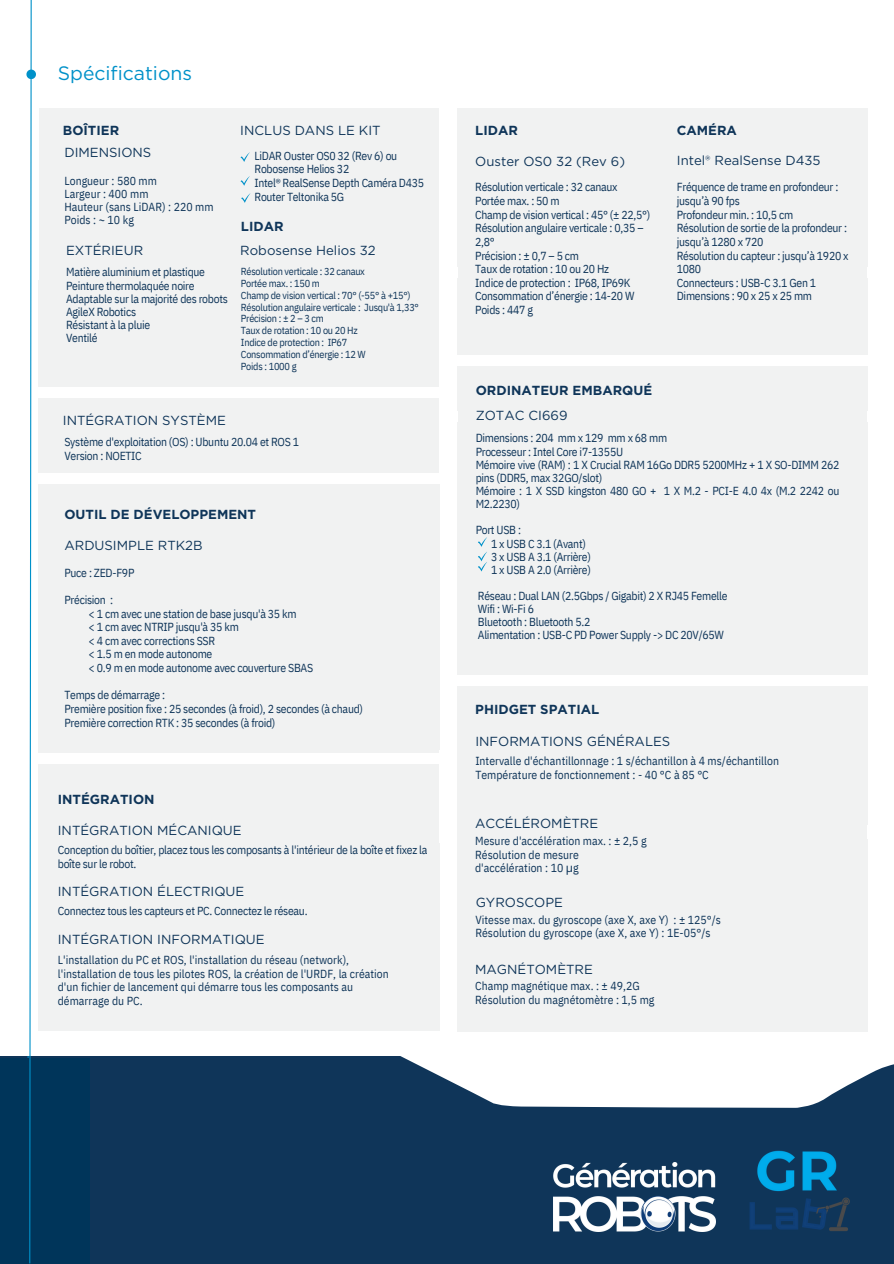
<style>
.page{position:relative;width:894px;height:1264px;background:#fff}
.page>*{position:absolute;margin:0;border:0;box-sizing:border-box;transform-origin:0 0}
.t1{font:19.35px "Gotham";color:#0091c9}
.t2{font:13.2px "Gotham";color:#0f3559}
.t3{font:700 13.2px "Gotham";color:#0f3559}
.t4{font:11.7px/13.6px "IBM Plex Sans Cond";letter-spacing:-.025em;color:#0f3559}
.t5{font:11.7px/13.6px "IBM Plex Sans Cond";color:#0f3559}
.t6{font:10.2px "IBM Plex Sans Cond";letter-spacing:-.025em;color:#0f3559}
.s1{font-family:"Noto Sans"}
</style>
<div class="page">
<div style="left:0;top:1056px;width:893px;height:207px;background:#0f3559"></div>
<svg style="left:38px;top:956px;width:855px;height:151px;fill:#fff"></svg>
<div style="left:457px;top:839px;width:410px;height:192px;background:#f1f2f2"></div>
<div style="left:28px;top:108px;width:410px;height:467px;background:#f1f2f2"></div>
<div style="left:457px;top:108px;width:410px;height:159px;background:#f1f2f2"></div>
<div style="left:29px;top:736px;width:409px;height:117px;background:#f1f2f2"></div>
<div style="left:29px;top:484px;width:411px;height:265px;background:#f1f2f2"></div>
<img style="left:553px;top:1162px;width:162px;height:69px">
<img style="left:749px;top:1150px;width:101px;height:81px">
<svg style="left:240px;top:152px;width:10px;height:10px"></svg>
<svg style="left:241px;top:193px;width:10px;height:10px"></svg>
<svg style="left:240px;top:176px;width:10px;height:9px"></svg>
<div style="left:29px;top:387px;width:413px;height:11px;background:#fff"></div>
<div style="left:29px;top:752px;width:413px;height:11px;background:#fff"></div>
<div style="left:30px;top:843px;width:410px;height:187px;background:#f1f2f2"></div>
<div style="left:2px;top:266px;width:36px;height:790px;background:#fff"></div>
<div style="left:29px;top:473px;width:413px;height:11px;background:#fff"></div>
<div style="left:19px;top:0;width:19px;height:280px;background:#fff"></div>
<div style="left:0;top:1057px;width:89px;height:206px;background:#00355a"></div>
<svg style="left:26px;top:0;width:9px;height:1263px"></svg>
<div style="left:457px;top:430px;width:409px;height:557px;background:#f1f2f2"></div>
<div style="left:457px;top:111px;width:408px;height:317px;background:#f1f2f2"></div>
<div style="left:455px;top:675px;width:413px;height:10px;background:#fff"></div>
<div style="left:454px;top:355px;width:413px;height:11px;background:#fff"></div>
<svg style="left:478px;top:537px;width:9px;height:34px"></svg>
<h5 class="t1" style="left:58px;top:61px;width:136px">Spécifications</h5>
<p class="t3" style="left:63px;top:122px;width:58px">BOÎTIER</p>
<h2 class="t2" style="left:64px;top:144px;width:88px">DIMENSIONS</h2>
<p class="t5" style="left:64px;top:174px;width:151px;line-height:13.2px">Longueur : 580 mm<br>Largeur : 400 mm<br>Hauteur (sans LiDAR) : 220 mm<br>Poids : ~ 10 kg</p>
<h4 class="t2" style="left:66px;top:242px;width:79px">EXTÉRIEUR</h4>
<h2 class="t4" style="left:66px;top:265px;width:163px;line-height:13.2px">Matière aluminium et plastique<br>Peinture thermolaquée noire<br>Adaptable sur la majorité des robots<br>AgileX Robotics<br>Résistant à la pluie<br>Ventilé</h2>
<h3 class="t2" style="left:240px;top:122px;width:142px">INCLUS DANS LE KIT</h3>
<h3 class="t4" style="left:254px;top:149px;width:171px">LiDAR Ouster OS0 32 (Rev 6) ou<br>Robosense Helios 32<br>Intel® RealSense Depth Caméra D435<br>Router Teltonika 5G</h3>
<h5 class="t3" style="left:241px;top:218px;width:44px">LIDAR</h5>
<h3 class="t2" style="left:240px;top:242px;width:137px">Robosense Helios 32</h3>
<h5 class="t6" style="left:241px;top:264px;width:125px">Résolution verticale : 32 canaux</h5>
<h2 class="t6" style="left:241px;top:276px;width:80px">Portée max. : 150 m</h2>
<h3 class="t6" style="left:241px;top:288px;width:171px">Champ de vision vertical : 70° (-55° à +15°)</h3>
<h5 class="t6" style="left:241px;top:300px;width:179px">Résolution angulaire verticale : Jusqu'à 1,33°</h5>
<h5 class="t6" style="left:241px;top:312px;width:84px">Précision : ± 2 – 3 cm</h5>
<h5 class="t6" style="left:241px;top:324px;width:118px">Taux de rotation : 10 ou 20 Hz</h5>
<h2 class="t6" style="left:241px;top:336px;width:108px">Indice de protection : IP67</h2>
<h3 class="t6" style="left:241px;top:347px;width:126px">Consommation d’énergie : 12 W</h3>
<h5 class="t6" style="left:241px;top:359px;width:57px">Poids : 1000 g</h5>
<h5 class="t2" style="left:63px;top:412px;width:164px">INTÉGRATION SYSTÈME</h5>
<p class="t4" style="left:64px;top:435px;width:236px">Système d'exploitation (OS) : Ubuntu 20.04 et ROS 1<br>Version : NOETIC</p>
<h2 class="t3" style="left:64px;top:506px;width:193px">OUTIL DE DÉVELOPPEMENT</h2>
<h3 class="t2" style="left:64px;top:537px;width:140px">ARDUSIMPLE RTK2B</h3>
<h1 class="t4" style="left:64px;top:565px;width:71px">Puce : ZED-F9P</h1>
<h2 class="t4" style="left:89px;top:592px;width:209px;text-indent:-24px">Précision :<br>&lt; 1 cm avec une station de base jusqu'à 35 km &lt; 1 cm avec NTRIP jusqu'à 35 km<br>&lt; 4 cm avec corrections SSR</h2>
<h4 class="t4" style="left:89px;top:647px;width:226px">&lt; 1.5 m en mode autonome<br>&lt; 0.9 m en mode autonome avec couverture SBAS</h4>
<h4 class="t4" style="left:64px;top:688px;width:300px">Temps de démarrage :<br>Première position fixe : 25 secondes (à froid), 2 secondes (à chaud)<br>Première correction RTK : 35 secondes (à froid)</h4>
<p class="t3" style="left:58px;top:791px;width:98px">INTÉGRATION</p>
<h5 class="t2" style="left:58px;top:822px;width:185px">INTÉGRATION MÉCANIQUE</h5>
<p class="t4" style="left:58px;top:843px;width:371px">Conception du boîtier, placez tous les composants à l'intérieur de la boîte et fixez la boîte sur le robot.</p>
<p class="t2" style="left:58px;top:883px;width:188px">INTÉGRATION ÉLECTRIQUE</p>
<h2 class="t4" style="left:58px;top:903px;width:251px">Connectez tous les capteurs et PC. Connectez le réseau.</h2>
<h3 class="t2" style="left:58px;top:931px;width:208px">INTÉGRATION INFORMATIQUE</h3>
<h4 class="t5" style="left:58px;top:952px;width:332px">L'installation du PC et ROS, l'installation du réseau (network), l'installation de tous les pilotes ROS, la création de l'URDF, la création d'un fichier de lancement qui démarre tous les composants au démarrage du PC.</h4>
<p class="t3" style="left:475px;top:122px;width:44px">LIDAR</p>
<p class="t3" style="left:676px;top:122px;width:62px">CAMÉRA</p>
<h5 class="t2" style="left:475px;top:153px;width:151px">Ouster OS0 32 (Rev 6)</h5>
<h3 class="t2" style="left:676px;top:152px;width:145px">Intel® RealSense D435</h3>
<h2 class="t4" style="left:475px;top:180px;width:176px">Résolution verticale : 32 canaux<br>Portée max. : 50 m<br>Champ de vision vertical : 45° (± 22,5°)<br>Résolution angulaire verticale : 0,35 –<br>2,8°<br>Précision : ± 0,7 – 5 cm</h2>
<h3 class="t4" style="left:475px;top:262px;width:135px">Taux de rotation : 10 ou 20 Hz</h3>
<p class="t4" style="left:475px;top:275px;width:161px">Indice de protection : IP68, IP69K<br>Consommation d’énergie : 14-20 W<br>Poids : 447 g</p>
<h3 class="t4" style="left:676px;top:180px;width:173px">Fréquence de trame en profondeur : jusqu’à 90 fps<br>Profondeur min. : 10,5 cm<br>Résolution de sortie de la profondeur : jusqu’à 1280 x 720<br>Résolution du capteur : jusqu’à 1920 x<br>1080<br>Connecteurs : USB-C 3.1 Gen 1<br>Dimensions : 90 x 25 x 25 mm</h3>
<p class="t3" style="left:475px;top:383px;width:178px">ORDINATEUR EMBARQUÉ</p>
<p class="t2" style="left:475px;top:407px;width:93px">ZOTAC CI669</p>
<p class="t4" style="left:475px;top:431px;width:365px;line-height:13.2px">Dimensions : 204 mm x 129 mm x 68 mm<br>Processeur : Intel Core i7-1355U<br>Mémoire vive (RAM) : 1 X Crucial RAM 16Go DDR5 5200MHz + 1 X SO-DIMM 262 pins (DDR5, max 32GO/slot)<br>Mémoire : 1 X SSD kingston 480 GO + 1 X M.2 - PCI-E 4.0 4x (M.2 2242 ou M2.2230)</p>
<p class="t4" style="left:491px;top:523px;width:101px;line-height:13.2px;text-indent:-15px">Port USB :<br>1 x USB C 3.1 (Avant)<br>3 x USB A 3.1 (Arrière)</p>
<p class="t4" style="left:491px;top:562px;width:101px">1 x USB A 2.0 (Arrière)</p>
<p class="t4" style="left:477px;top:589px;width:251px">Réseau : Dual LAN (2.5Gbps / Gigabit) 2 X RJ45 Femelle</p>
<p class="t4" style="left:477px;top:602px;width:247px;line-height:13.2px">Wifi : Wi-Fi 6<br>Bluetooth : Bluetooth 5.2<br>Alimentation : USB-C PD Power Supply -&gt; DC 20V/65W</p>
<p class="t3" style="left:475px;top:701px;width:125px">PHIDGET SPATIAL</p>
<p class="t2" style="left:475px;top:733px;width:196px">INFORMATIONS GÉNÉRALES</p>
<h5 class="t5" style="left:475px;top:754px;width:305px">Intervalle d'échantillonnage : 1 s/échantillon à 4 ms/échantillon<br>Température de fonctionnement : - 40 °C à 85 °C</h5>
<h3 class="t2" style="left:475px;top:815px;width:125px">ACCÉLÉROMÈTRE</h3>
<h5 class="t5" style="left:475px;top:833px;width:173px">Mesure d'accélération max. : ± 2,5 g<br>Résolution de mesure d'accélération : 10 <span class="s1">μ</span>g</h5>
<h5 class="t2" style="left:475px;top:894px;width:89px">GYROSCOPE</h5>
<p class="t5" style="left:475px;top:912px;width:247px">Vitesse max. du gyroscope (axe X, axe Y) : ± 125°/s<br>Résolution du gyroscope (axe X, axe Y) : 1E-05°/s</p>
<h5 class="t2" style="left:475px;top:960px;width:119px">MAGNÉTOMÈTRE</h5>
<p class="t5" style="left:475px;top:978px;width:181px">Champ magnétique max. : ± 49,2G<br>Résolution du magnétomètre : 1,5 mg</p>
</div>
